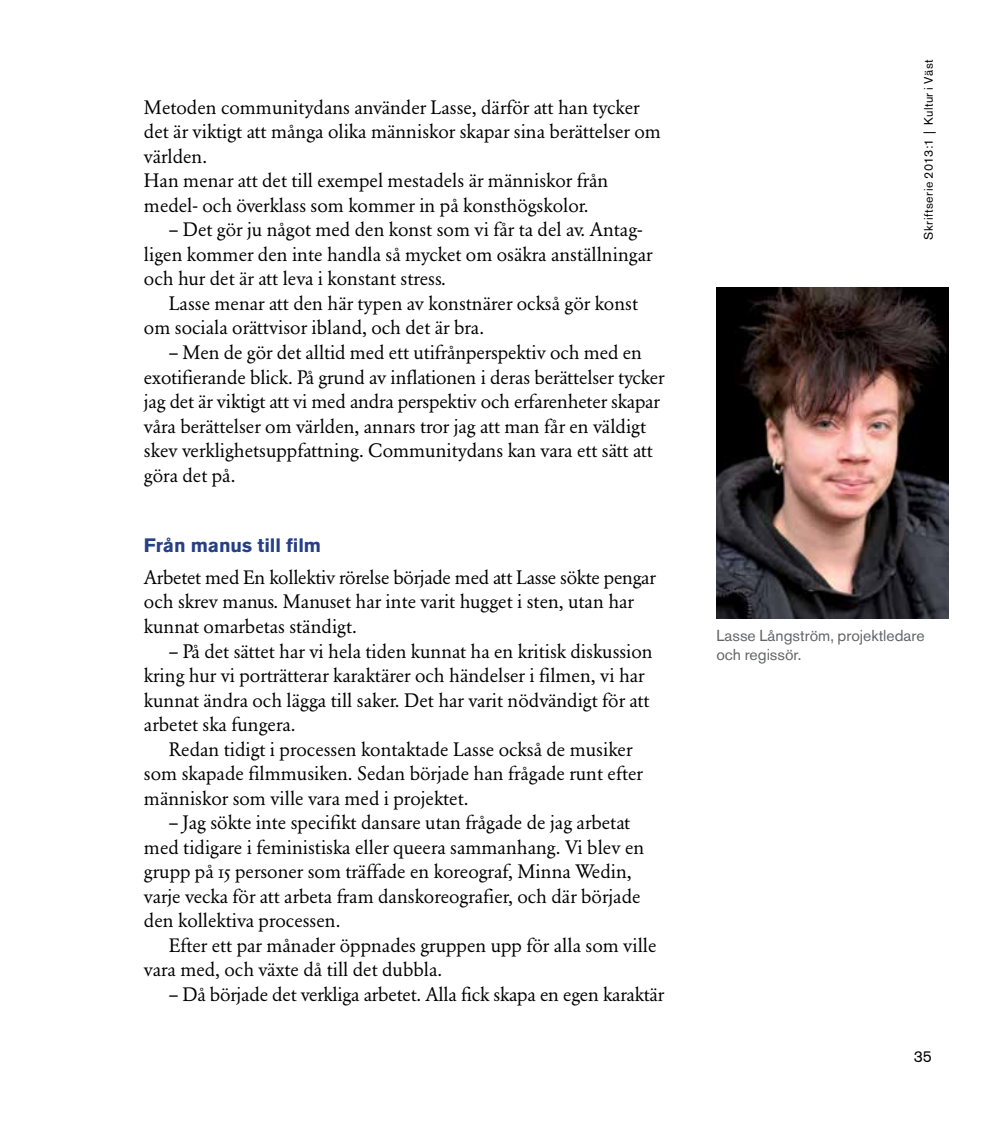
<style>
.page{position:relative;width:993px;height:1122px;background:#fff}
.page>*{position:absolute;margin:0;border:0;box-sizing:border-box;transform-origin:0 0}
.t1{font:19.25px/24.5px "Garamond BE Pro";color:#000}
.t2{font:700 19.25px "Akzidenz Grotesk BE";letter-spacing:-.01em;color:#244086}
.t3{font:15.75px/19.2px "Akzidenz Grotesk BE";color:#636466}
.t4{font:15.75px "Akzidenz Grotesk BE";color:#000}
.t5{font:12.25px "Akzidenz Grotesk BE";letter-spacing:.04em;color:#000}
</style>
<div class="page">
<img style="left:716px;top:287px;width:231px;height:331px">
<p class="t1" style="left:144px;top:95px;width:518px">Metoden communitydans använder Lasse, därför att han tycker det är viktigt att många olika människor skapar sina berättelser om världen.<br>Han menar att det till exempel mestadels är människor från medel- och överklass som kommer in på konsthögskolor.</p>
<p class="t1" style="left:144px;top:217px;width:510px;text-indent:25px">– Det gör ju något med den konst som vi får ta del av. Antag&shy;ligen kommer den inte handla så mycket om osäkra anställningar och hur det är att leva i konstant stress.</p>
<p class="t1" style="left:144px;top:291px;width:495px;text-indent:25px">Lasse menar att den här typen av konstnärer också gör konst om sociala orättvisor ibland, och det är bra.</p>
<p class="t1" style="left:144px;top:340px;width:522px;text-indent:25px">– Men de gör det alltid med ett utifrånperspektiv och med en exotifierande blick. På grund av inflationen i deras berättelser tycker jag det är viktigt att vi med andra perspektiv och erfarenheter skapar våra berättelser om världen, annars tror jag att man får en väldigt skev verklighetsuppfattning. Communitydans kan vara ett sätt att göra det på.</p>
<p class="t2" style="left:144px;top:534px;width:179px">Från manus till film</p>
<p class="t1" style="left:144px;top:564px;width:513px">Arbetet med En kollektiv rörelse började med att Lasse sökte pengar och skrev manus. Manuset har inte varit hugget i sten, utan har kunnat omarbetas ständigt.</p>
<p class="t1" style="left:144px;top:638px;width:510px;text-indent:25px">– På det sättet har vi hela tiden kunnat ha en kritisk diskussion kring hur vi porträtterar karaktärer och händelser i filmen, vi har kunnat ändra och lägga till saker. Det har varit nödvändigt för att arbetet ska fungera.</p>
<p class="t1" style="left:144px;top:736px;width:500px;text-indent:25px">Redan tidigt i processen kontaktade Lasse också de musiker som skapade filmmusiken. Sedan började han frågade runt efter människor som ville vara med i projektet.</p>
<p class="t1" style="left:144px;top:809px;width:501px;text-indent:25px">– Jag sökte inte specifikt dansare utan frågade de jag arbetat med tidigare i feministiska eller queera sammanhang. Vi blev en grupp på 15 personer som träffade en koreograf, Minna Wedin, varje vecka för att arbeta fram danskoreografier, och där började den kollektiva processen.</p>
<p class="t1" style="left:144px;top:932px;width:514px;text-indent:25px">Efter ett par månader öppnades gruppen upp för alla som ville vara med, och växte då till det dubbla.</p>
<p class="t1" style="left:169px;top:981px;width:497px">– Då började det verkliga arbetet. Alla fick skapa en egen karaktär</p>
<p class="t5" style="left:920px;top:239px;width:181px;rotate:-90deg">Skriftserie 2013:1 | Kultur i Väst</p>
<p class="t3" style="left:716px;top:626px;width:210px">Lasse Långström, projektledare och regissör.</p>
<p class="t4" style="left:913px;top:1047px;width:20px">35</p>
</div>
